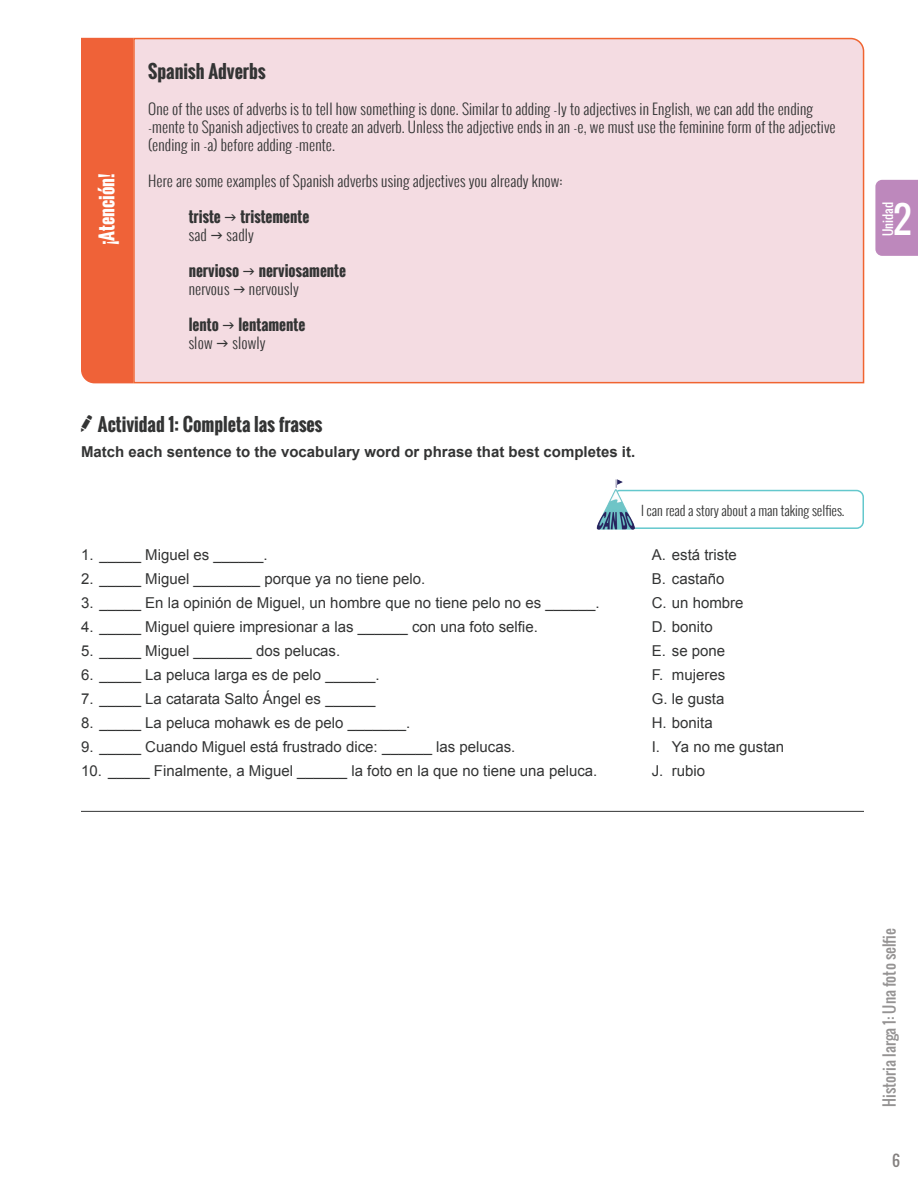
<style>
.page{position:relative;width:918px;height:1188px;background:#fff}
.page>*{position:absolute;margin:0;border:0;box-sizing:border-box;transform-origin:0 0}
.t1{font:36px "Oswald";color:#fff}
.t2{font:700 18px "Oswald";color:#333434}
.t3{font:700 18px "Oswald";color:#fff}
.t4{font:15px/24px "Arial";color:#333434}
.t5{font:300 15px/18px "Oswald";letter-spacing:.01em;color:#333434}
.t6{font:700 15px "Arial";color:#333434}
.t7{font:700 15px "Oswald";color:#333434}
.t8{font:15px "Oswald";color:#959393}
.t9{font:15px "Oswald";color:#84807f}
.t10{font:300 13.5px "Oswald";color:#333434}
.t11{font:12px "Oswald";color:#fff}
.s1{font-family:"Software Kit 7";font-weight:400;font-size:24px}
</style>
<div class="page">
<div style="left:875px;top:180px;width:43px;height:76px;background:#bd88bc"></div>
<svg style="left:612px;top:489px;width:252px;height:41px"></svg>
<img style="left:596px;top:479px;width:47px;height:50px">
<hr style="left:81px;top:811px;width:783px;height:1px;background:#333434">
<svg style="left:81px;top:38px;width:783px;height:345px;background:#f3d2d5"></svg>
<p class="t3" style="left:93px;top:245px;width:74px;rotate:-90deg">¡Atención!</p>
<p class="t2" style="left:148px;top:58px;width:119px">Spanish Adverbs</p>
<p class="t5" style="left:148px;top:100px;width:689px">One of the uses of adverbs is to tell how something is done. Similar to adding -ly to adjectives in English, we can add the ending -mente to Spanish adjectives to create an adverb. Unless the adjective ends in an -e, we must use the feminine form of the adjective (ending in -a) before adding -mente.</p>
<p class="t5" style="left:148px;top:172px;width:416px">Here are some examples of Spanish adverbs using adjectives you already know:</p>
<p class="t7" style="left:189px;top:205px;width:34px">triste</p>
<p class="t7" style="left:240px;top:205px;width:70px">tristemente</p>
<p class="t5" style="left:189px;top:226px;width:20px">sad</p>
<p class="t5" style="left:227px;top:226px;width:29px">sadly</p>
<p class="t7" style="left:189px;top:259px;width:52px">nervioso</p>
<p class="t7" style="left:259px;top:259px;width:89px">nerviosamente</p>
<p class="t5" style="left:189px;top:280px;width:42px">nervous</p>
<p class="t5" style="left:249px;top:280px;width:52px">nervously</p>
<p class="t7" style="left:189px;top:313px;width:32px">lento</p>
<p class="t7" style="left:238px;top:313px;width:68px">lentamente</p>
<p class="t5" style="left:189px;top:334px;width:25px">slow</p>
<p class="t5" style="left:232px;top:334px;width:35px">slowly</p>
<p class="t2" style="left:81px;top:411px;width:243px"><span class="s1">Q</span> Actividad 1: Completa las frases</p>
<p class="t6" style="left:81px;top:441px;width:556px">Match each sentence to the vocabulary word or phrase that best completes it.</p>
<p class="t4" style="left:81px;top:542px;width:188px">1. _____ Miguel es ______.</p>
<p class="t4" style="left:81px;top:566px;width:346px">2. _____ Miguel ________ porque ya no tiene pelo.</p>
<p class="t4" style="left:81px;top:590px;width:520px">3. _____ En la opinión de Miguel, un hombre que no tiene pelo no es ______.</p>
<p class="t4" style="left:81px;top:614px;width:458px">4. _____ Miguel quiere impresionar a las ______ con una foto selfie.</p>
<p class="t4" style="left:81px;top:638px;width:261px">5. _____ Miguel _______ dos pelucas.</p>
<p class="t4" style="left:81px;top:662px;width:300px">6. _____ La peluca larga es de pelo ______.</p>
<p class="t4" style="left:81px;top:686px;width:296px">7. _____ La catarata Salto Ángel es ______</p>
<p class="t4" style="left:81px;top:710px;width:331px">8. _____ La peluca mohawk es de pelo _______.</p>
<p class="t4" style="left:81px;top:734px;width:436px">9. _____ Cuando Miguel está frustrado dice: ______ las pelucas.</p>
<p class="t4" style="left:81px;top:758px;width:518px">10. _____ Finalmente, a Miguel ______ la foto en la que no tiene una peluca.</p>
<p class="t10" style="left:641px;top:500px;width:205px">I can read a story about a man taking selfies.</p>
<p class="t4" style="left:652px;top:542px;width:134px">A. está triste<br>B. castaño<br>C. un hombre<br>D. bonito<br>E. se pone<br>F. mujeres<br>G. le gusta<br>H. bonita<br>I. Ya no me gustan<br>J. rubio</p>
<p class="t11" style="left:879px;top:236px;width:36px;rotate:-90deg">Unidad</p>
<h1 class="t1" style="left:894px;top:192px;width:19px">2</h1>
<p class="t8" style="left:878px;top:1107px;width:180px;rotate:-90deg">Historia larga 1: Una foto selfie</p>
<p class="t9" style="left:892px;top:1149px;width:9px">6</p>
</div>
